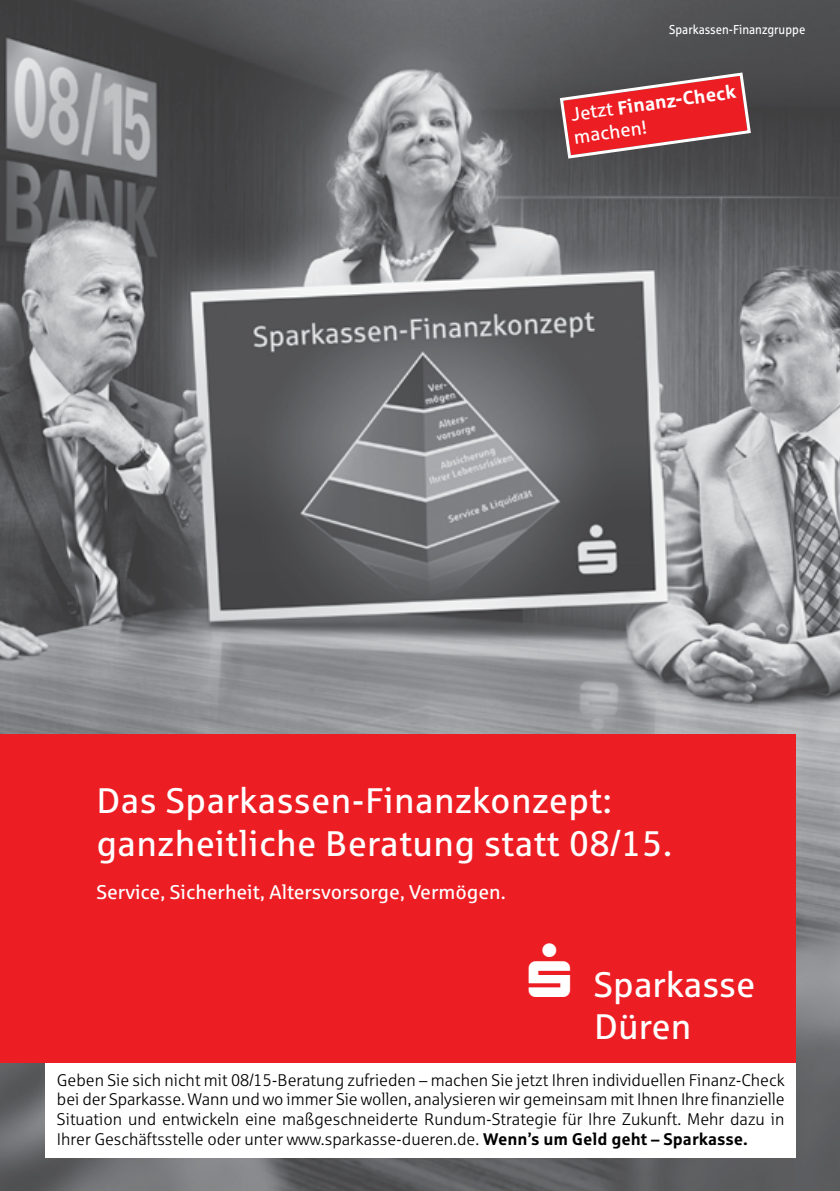
<style>
.page{position:relative;width:840px;height:1191px;background:#fff}
.page>*{position:absolute;margin:0;border:0;box-sizing:border-box;transform-origin:0 0}
.t1{font:35.6px/42.8px "Sparkasse Rg";letter-spacing:.01em;color:#fff}
.t2{font:19.8px "Sparkasse Rg";color:#fff}
.t3{font:19px/22.8px "Sparkasse Rg";color:#fff}
.t4{font:17px/20px "Sparkasse Lt";color:#000;text-align:justify}
.t5{font:13px "Sparkasse Rg";color:#fff;scale:.9 1}
.s1{font-weight:700}
.s2{font-family:"Sparkasse Rg";font-weight:700}
</style>
<div class="page">
<img style="left:0;top:0;width:839px;height:1191px">
<div style="left:0;top:734px;width:795px;height:329px;background:#ed1d24"></div>
<div style="left:46px;top:1063px;width:749px;height:94px;background:#fff"></div>
<svg style="left:558px;top:71px;width:194px;height:89px;background:#b53f44"></svg>
<p class="t5" style="left:668px;top:22px;width:153px">Sparkassen-Finanzgruppe</p>
<p class="t3" style="left:569px;top:103px;width:168px;rotate:-8deg">Jetzt <span class="s1">Finanz-Check </span>machen!</p>
<h1 class="t1" style="left:96px;top:778px;width:577px">Das Sparkassen-Finanzkonzept: ganzheitliche Beratung statt 08/15.</h1>
<p class="t2" style="left:96px;top:880px;width:410px">Service, Sicherheit, Altersvorsorge, Vermögen.</p>
<h1 class="t1" style="left:528px;top:962px;width:228px;line-height:41.8px;text-align:center">▲ Sparkasse<br>Düren</h1>
<p class="t4" style="left:57px;top:1069px;width:728px">Geben Sie sich nicht mit 08/15-Beratung zufrieden – machen Sie jetzt Ihren individuellen Finanz-Check bei der Sparkasse. Wann und wo immer Sie wollen, analysieren wir gemeinsam mit Ihnen Ihre finanzielle Situation und entwickeln eine maßgeschneiderte Rundum-Strategie für Ihre Zukunft. Mehr dazu in Ihrer Geschäftsstelle oder unter www.sparkasse-dueren.de. <span class="s2">Wenn’s um Geld geht – Sparkasse.</span></p>
</div>
